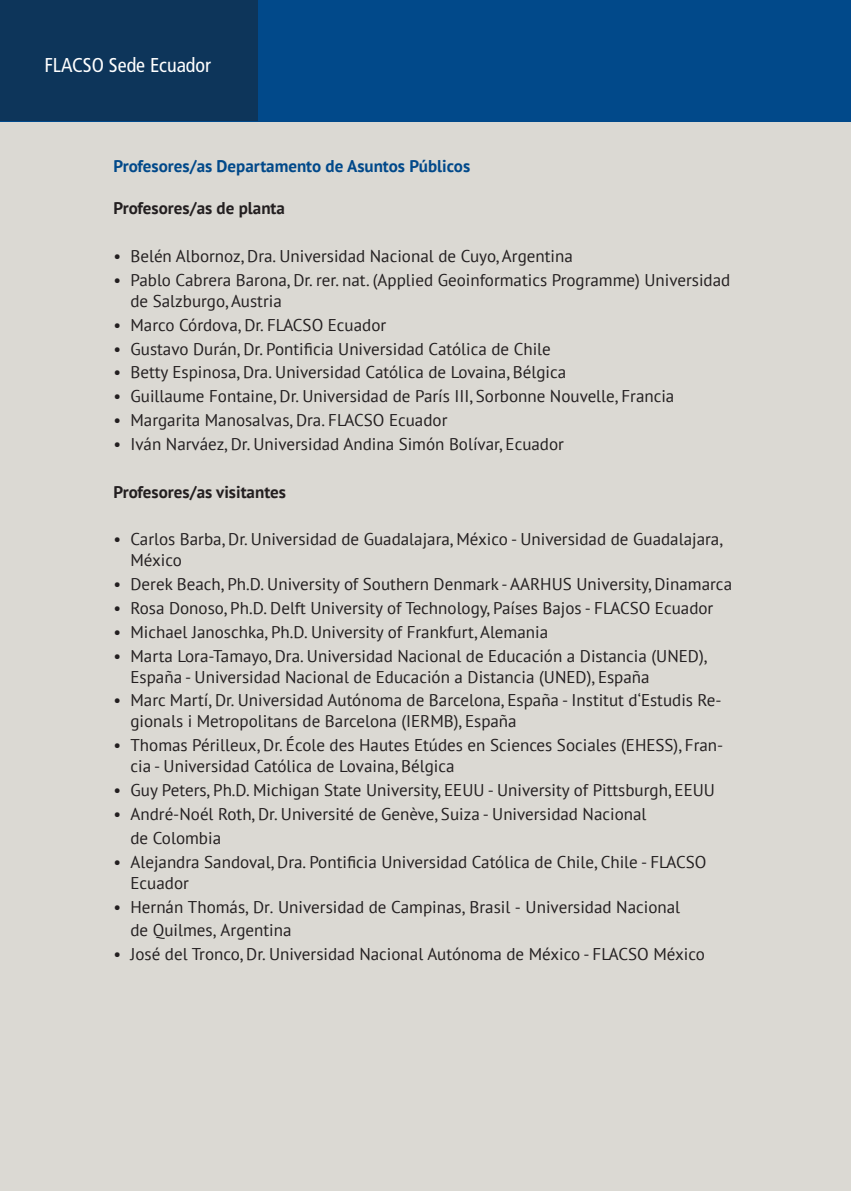
<style>
.page{position:relative;width:851px;height:1191px;background:#fff}
.page>*{position:absolute;margin:0;border:0;box-sizing:border-box;transform-origin:0 0}
.t1{font:condensed 20px "Frutiger";color:#fff}
.t2{font:17px/21px "PT Sans";color:#231f20}
.t3{font:700 17px "PT Sans";color:#231f20}
.t4{font:700 17px "PT Sans";color:#01498a}
</style>
<div class="page">
<div style="left:0;top:121px;width:850px;height:1070px;background:#dbd9d3"></div>
<div style="left:0;top:0;width:850px;height:121px;background:#01498a"></div>
<div style="left:0;top:0;width:257px;height:120px;background:#0d355a"></div>
<p class="t1" style="left:44px;top:54px;width:168px">FLACSO Sede Ecuador</p>
<p class="t4" style="left:113px;top:155px;width:358px">Profesores/as Departamento de Asuntos Públicos</p>
<p class="t3" style="left:113px;top:197px;width:173px">Profesores/as de planta</p>
<p class="t2" style="left:113px;top:245px;width:461px">• Belén Albornoz, Dra. Universidad Nacional de Cuyo, Argentina</p>
<p class="t2" style="left:130px;top:269px;width:601px;text-indent:-17px">• Pablo Cabrera Barona, Dr. rer. nat. (Applied Geoinformatics Programme) Universidad de Salzburgo, Austria</p>
<p class="t2" style="left:113px;top:314px;width:274px">• Marco Córdova, Dr. FLACSO Ecuador</p>
<p class="t2" style="left:113px;top:338px;width:439px">• Gustavo Durán, Dr. Pontificia Universidad Católica de Chile</p>
<p class="t2" style="left:113px;top:361px;width:454px">• Betty Espinosa, Dra. Universidad Católica de Lovaina, Bélgica</p>
<p class="t2" style="left:113px;top:385px;width:562px">• Guillaume Fontaine, Dr. Universidad de París III, Sorbonne Nouvelle, Francia</p>
<p class="t2" style="left:113px;top:409px;width:335px">• Margarita Manosalvas, Dra. FLACSO Ecuador</p>
<p class="t2" style="left:113px;top:433px;width:452px">• Iván Narváez, Dr. Universidad Andina Simón Bolívar, Ecuador</p>
<p class="t3" style="left:113px;top:480px;width:174px">Profesores/as visitantes</p>
<p class="t2" style="left:130px;top:528px;width:593px;text-indent:-17px">• Carlos Barba, Dr. Universidad de Guadalajara, México - Universidad de Guadalajara,<br>México</p>
<p class="t2" style="left:113px;top:573px;width:620px">• Derek Beach, Ph.D. University of Southern Denmark - AARHUS University, Dinamarca</p>
<p class="t2" style="left:113px;top:597px;width:601px">• Rosa Donoso, Ph.D. Delft University of Technology, Países Bajos - FLACSO Ecuador</p>
<p class="t2" style="left:113px;top:621px;width:436px">• Michael Janoschka, Ph.D. University of Frankfurt, Alemania</p>
<p class="t2" style="left:130px;top:645px;width:578px;text-indent:-17px">• Marta Lora-Tamayo, Dra. Universidad Nacional de Educación a Distancia (UNED),<br>España - Universidad Nacional de Educación a Distancia (UNED), España</p>
<p class="t2" style="left:130px;top:689px;width:592px;text-indent:-17px">• Marc Martí, Dr. Universidad Autónoma de Barcelona, España - Institut d‘Estudis Re&shy;gionals i Metropolitans de Barcelona (IERMB), España</p>
<p class="t2" style="left:130px;top:734px;width:594px;text-indent:-17px">• Thomas Périlleux, Dr. École des Hautes Etúdes en Sciences Sociales (EHESS), Fran&shy;cia - Universidad Católica de Lovaina, Bélgica</p>
<p class="t2" style="left:113px;top:779px;width:603px">• Guy Peters, Ph.D. Michigan State University, EEUU - University of Pittsburgh, EEUU</p>
<p class="t2" style="left:130px;top:801px;width:517px;line-height:23.8px;text-indent:-17px">• André-Noél Roth, Dr. Université de Genève, Suiza - Universidad Nacional de Colombia</p>
<p class="t2" style="left:130px;top:851px;width:577px;text-indent:-17px">• Alejandra Sandoval, Dra. Pontificia Universidad Católica de Chile, Chile - FLACSO<br>Ecuador</p>
<p class="t2" style="left:130px;top:894px;width:551px;line-height:23.8px;text-indent:-17px">• Hernán Thomás, Dr. Universidad de Campinas, Brasil - Universidad Nacional de Quilmes, Argentina</p>
<p class="t2" style="left:113px;top:943px;width:592px">• José del Tronco, Dr. Universidad Nacional Autónoma de México - FLACSO México</p>
</div>
